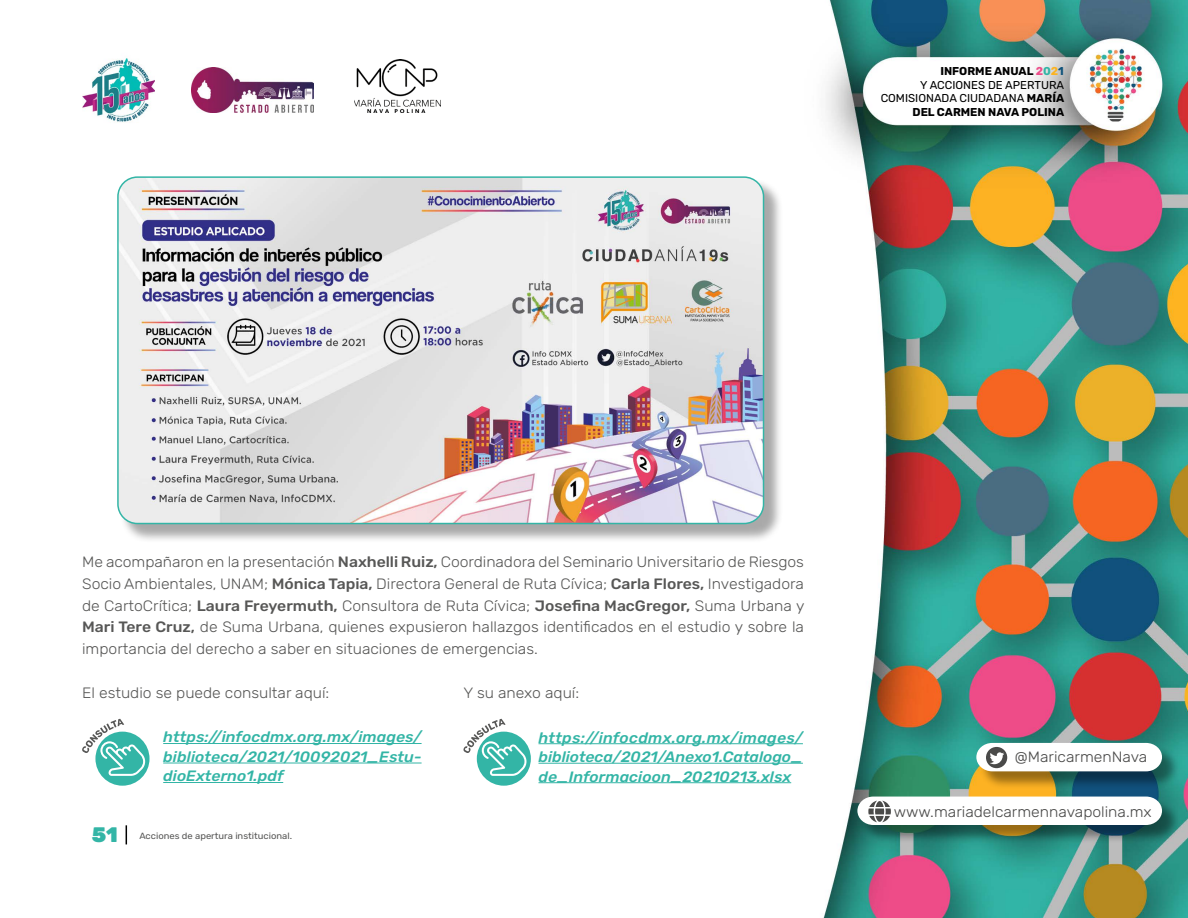
<style>
.page{position:relative;width:1188px;height:918px;background:#fff}
.page>*{position:absolute;margin:0;border:0;box-sizing:border-box;transform-origin:0 0}
.t1{font:900 21px "Rubik";color:#33b5a6}
.t2{font:300 15px/21.8px "Rubik";color:#575756;text-align:justify;scale:1.05 1}
.t3{font:italic 500 15px/19.5px "Rubik";color:#33b5a6;text-align:justify;scale:1.05 1}
.t4{font:300 15px "Rubik";color:#4a4a49;scale:1.05 1}
.t5{font:11.4px/13.5px "Rubik";color:#000;text-align:right}
.t6{font:9px "Rubik";color:#575756;scale:1.05 1}
.s1{font-weight:700}
.s2{font-weight:700;color:#ed4d8a}
.s3{font-weight:700;color:#33b5a6}
.s4{font-weight:700;color:#fcb321}
.s5{font-weight:700;color:#0f527a}
.s6{font-weight:500}
</style>
<div class="page">
<img style="left:823px;top:0;width:365px;height:918px">
<div style="left:979px;top:745px;width:201px;height:45px;background:#000;opacity:.4"></div>
<svg style="left:976px;top:743px;width:186px;height:28px"></svg>
<div style="left:860px;top:799px;width:320px;height:45px;background:#000;opacity:.4"></div>
<svg style="left:857px;top:797px;width:305px;height:28px"></svg>
<div style="left:119px;top:179px;width:664px;height:364px;background:#000;opacity:.34"></div>
<img style="left:119px;top:179px;width:645px;height:345px">
<div style="left:117px;top:176px;width:647px;height:348px;border:2px solid #33b5a6;border-radius:20px"></div>
<img style="left:82px;top:57px;width:72px;height:66px">
<img style="left:191px;top:68px;width:123px;height:44px">
<img style="left:354px;top:60px;width:87px;height:52px">
<svg style="left:126px;top:825px;width:1px;height:19px"></svg>
<div style="left:95px;top:732px;width:55px;height:54px;background:#33b5a6;border-radius:50%"></div>
<hr style="left:163px;top:743px;width:259px;height:1px;background:#33b5a6">
<hr style="left:163px;top:763px;width:259px;height:1px;background:#33b5a6">
<hr style="left:163px;top:782px;width:120px;height:1px;background:#33b5a6">
<svg style="left:82px;top:719px;width:63px;height:57px"></svg>
<div style="left:477px;top:732px;width:54px;height:54px;background:#33b5a6;border-radius:50%"></div>
<hr style="left:538px;top:743px;width:265px;height:1px;background:#33b5a6">
<hr style="left:538px;top:763px;width:265px;height:1px;background:#33b5a6">
<hr style="left:538px;top:782px;width:253px;height:1px;background:#33b5a6">
<svg style="left:463px;top:719px;width:64px;height:57px"></svg>
<p class="t5" style="left:881px;top:65px;width:185px"><span class="s1">INFORME ANUAL</span> <span class="s2">2</span><span class="s3">0</span><span class="s4">2</span><span class="s5">1<br></span>Y ACCIONES DE APERTURA<br>COMISIONADA CIUDADANA <span class="s1">MARÍA<br>DEL CARMEN NAVA POLINA</span></p>
<p class="t2" style="left:82px;top:552px;width:689px">Me acompañaron en la presentación <span class="s6">Naxhelli Ruiz,</span> Coordinadora del Seminario Universitario de Riesgos Socio Ambientales, UNAM; <span class="s6">Mónica Tapia,</span> Directora General de Ruta Cívica; <span class="s6">Carla Flores,</span> Investigadora de CartoCrítica; <span class="s6">Laura Freyermuth,</span> Consultora de Ruta Cívica; <span class="s6">Josefina MacGregor,</span> Suma Urbana y <span class="s6">Mari Tere Cruz,</span> de Suma Urbana, quienes expusieron hallazgos identificados en el estudio y sobre la importancia del derecho a saber en situaciones de emergencias.</p>
<p class="t2" style="left:82px;top:682px;width:237px">El estudio se puede consultar aquí:</p>
<p class="t3" style="left:163px;top:728px;width:248px">https://infocdmx.org.mx/images/ biblioteca/2021/10092021_Estu&shy;dioExterno1.pdf</p>
<p class="t2" style="left:464px;top:682px;width:112px">Y su anexo aquí:</p>
<p class="t3" style="left:538px;top:728px;width:253px">https://infocdmx.org.mx/images/ biblioteca/2021/Anexo1.Catalogo_ de_Informacioon_20210213.xlsx</p>
<h1 class="t1" style="left:92px;top:823px;width:28px">51</h1>
<p class="t6" style="left:139px;top:830px;width:147px">Acciones de apertura institucional.</p>
<p class="t4" style="left:1015px;top:748px;width:128px">@MaricarmenNava</p>
<p class="t4" style="left:894px;top:803px;width:247px">www.mariadelcarmennavapolina.mx</p>
</div>
